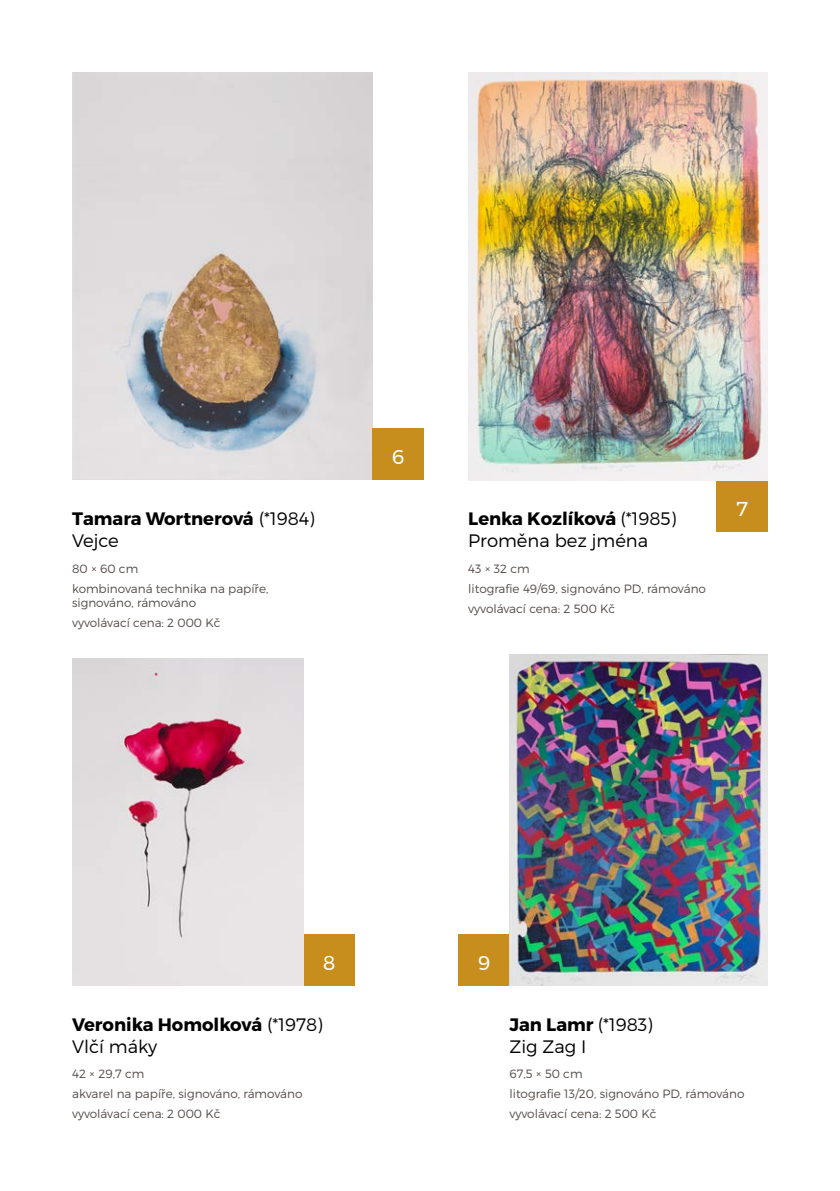
<style>
.page{position:relative;width:840px;height:1191px;background:#fff}
.page>*{position:absolute;margin:0;border:0;box-sizing:border-box;transform-origin:0 0}
.t1{font:20px "Montserrat";color:#fff}
.t2{font:700 18px/21.6px "Montserrat";color:#000}
.t3{font:300 18px/21.6px "Montserrat";color:#000}
.t4{font:300 12px/20px "Montserrat";color:#524b48}
.s1{font-weight:300}
.s2{font-weight:700}
</style>
<div class="page">
<div style="left:716px;top:480px;width:51px;height:51px;background:#c78e1d"></div>
<div style="left:303px;top:934px;width:51px;height:51px;background:#c78e1d"></div>
<div style="left:458px;top:934px;width:51px;height:51px;background:#c78e1d"></div>
<img style="left:72px;top:72px;width:300px;height:407px">
<img style="left:72px;top:659px;width:231px;height:326px">
<img style="left:509px;top:654px;width:258px;height:331px">
<img style="left:468px;top:72px;width:299px;height:408px">
<div style="left:372px;top:428px;width:51px;height:51px;background:#c78e1d"></div>
<h2 class="t2" style="left:72px;top:508px;width:244px">Tamara Wortnerová <span class="s1">(*1984)<br>Vejce</span></h2>
<p class="t4" style="left:72px;top:558px;width:198px">80 × 60 cm<br>kombinovaná technika na papíře,</p>
<p class="t4" style="left:72px;top:592px;width:150px">signováno, rámováno vyvolávací cena: 2 000 Kč</p>
<h1 class="t1" style="left:391px;top:441px;width:14px">6</h1>
<h2 class="t3" style="left:468px;top:508px;width:209px"><span class="s2">Lenka Kozlíková</span> (*1985)<br>Proměna bez jména</h2>
<p class="t4" style="left:468px;top:558px;width:239px">43 × 32 cm<br>litografie 49/69, signováno PD, rámováno vyvolávací cena: 2 500 Kč</p>
<h1 class="t1" style="left:736px;top:493px;width:13px">7</h1>
<h1 class="t1" style="left:322px;top:947px;width:14px">8</h1>
<h1 class="t1" style="left:477px;top:947px;width:14px">9</h1>
<h2 class="t2" style="left:72px;top:1014px;width:252px">Veronika Homolková <span class="s1">(*1978)<br>Vlčí máky</span></h2>
<p class="t4" style="left:72px;top:1063px;width:232px">42 × 29,7 cm<br>akvarel na papíře, signováno, rámováno vyvolávací cena: 2 000 Kč</p>
<h2 class="t3" style="left:509px;top:1013px;width:145px"><span class="s2">Jan Lamr</span> (*1983)<br>Zig Zag I</h2>
<p class="t4" style="left:509px;top:1063px;width:236px">67,5 × 50 cm<br>litografie 13/20, signováno PD, rámováno vyvolávací cena: 2 500 Kč</p>
</div>
